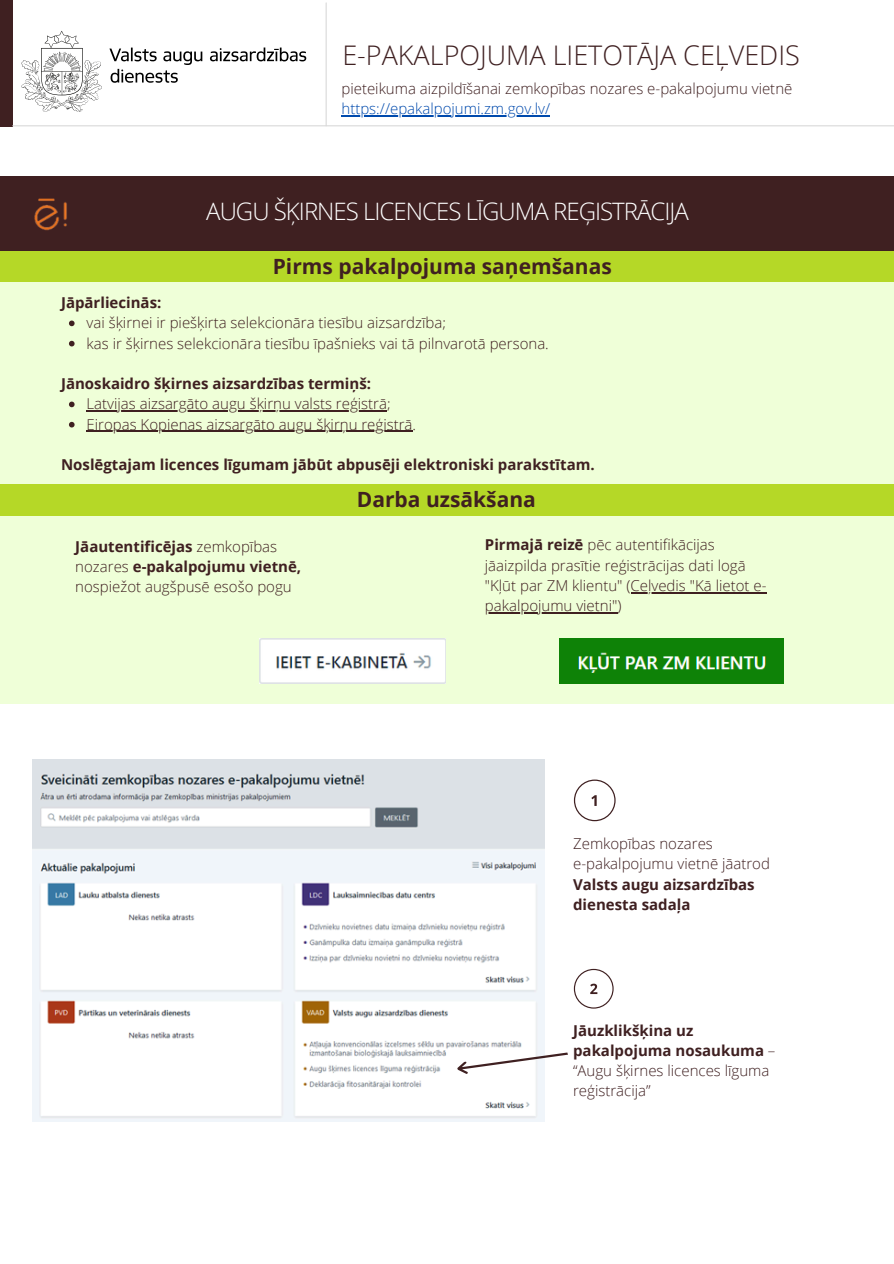
<style>
.page{position:relative;width:894px;height:1264px;background:#fff}
.page>*{position:absolute;margin:0;border:0;box-sizing:border-box;transform-origin:0 0}
.t1{font:300 27px "Open Sans";color:#3f2021}
.t2{font:300 24px "Open Sans";letter-spacing:-.04em;color:#fff}
.t3{font:700 21px "Open Sans";color:#3f2021}
.t4{font:300 15px/20.2px "Open Sans";color:#3f2021}
.t5{font:700 15px/20.2px "Open Sans";color:#3f2021}
.t6{font:300 15px "Open Sans";color:#004aad}
.s1{font-weight:700}
.s2{font-weight:300}
</style>
<div class="page">
<div style="left:0;top:176px;width:893px;height:75px;background:#3f2021"></div>
<svg style="left:21px;top:31px;width:81px;height:81px"></svg>
<svg style="left:109px;top:47px;width:197px;height:36px"></svg>
<div style="left:0;top:0;width:12px;height:127px;background:#3f2021"></div>
<div style="left:0;top:251px;width:893px;height:37px;background:#b5d827"></div>
<hr style="left:12px;top:125px;width:881px;height:1px;background:#d9d9d9">
<hr style="left:325px;top:3px;width:1px;height:123px;background:#d9d9d9">
<img style="left:34px;top:198px;width:33px;height:33px">
<div style="left:0;top:282px;width:893px;height:202px;background:#efffd8"></div>
<div style="left:0;top:484px;width:893px;height:37px;background:#b5d827"></div>
<div style="left:0;top:516px;width:893px;height:187px;background:#efffd8"></div>
<img style="left:559px;top:639px;width:224px;height:45px">
<img style="left:260px;top:639px;width:185px;height:45px">
<svg style="left:573px;top:779px;width:42px;height:42px"></svg>
<svg style="left:573px;top:968px;width:40px;height:40px"></svg>
<img style="left:33px;top:759px;width:511px;height:362px">
<svg style="left:457px;top:1052px;width:111px;height:22px"></svg>
<hr style="left:341px;top:115px;width:209px;height:1px;background:#004aad">
<svg style="left:69px;top:320px;width:6px;height:6px"></svg>
<svg style="left:69px;top:341px;width:6px;height:5px"></svg>
<svg style="left:69px;top:401px;width:6px;height:6px"></svg>
<hr style="left:87px;top:410px;width:300px;height:2px;background:#3f2021">
<svg style="left:69px;top:422px;width:6px;height:5px"></svg>
<hr style="left:87px;top:431px;width:325px;height:1px;background:#3f2021">
<hr style="left:630px;top:592px;width:136px;height:1px;background:#3f2021">
<hr style="left:485px;top:612px;width:132px;height:1px;background:#3f2021">
<p class="t1" style="left:342px;top:36px;width:459px">E-PAKALPOJUMA LIETOTĀJA CEĻVEDIS</p>
<p class="t4" style="left:341px;top:78px;width:452px">pieteikuma aizpildīšanai zemkopības nozares e-pakalpojumu vietnē</p>
<h1 class="t6" style="left:341px;top:98px;width:210px">https://epakalpojumi.zm.gov.lv/</h1>
<p class="t2" style="left:206px;top:194px;width:484px">AUGU ŠĶIRNES LICENCES LĪGUMA REĢISTRĀCIJA</p>
<p class="t3" style="left:273px;top:251px;width:340px">Pirms pakalpojuma saņemšanas</p>
<p class="t5" style="left:61px;top:292px;width:102px">Jāpārliecinās:</p>
<h2 class="t4" style="left:87px;top:312px;width:361px">vai šķirnei ir piešķirta selekcionāra tiesību aizsardzība;</h2>
<h3 class="t4" style="left:87px;top:333px;width:463px">kas ir šķirnes selekcionāra tiesību īpašnieks vai tā pilnvarotā persona.</h3>
<h4 class="t5" style="left:61px;top:373px;width:311px">Jānoskaidro šķirnes aizsardzības termiņš:</h4>
<p class="t4" style="left:87px;top:393px;width:305px">Latvijas aizsargāto augu šķirņu valsts reģistrā;</p>
<p class="t4" style="left:87px;top:414px;width:331px">Eiropas Kopienas aizsargāto augu šķirņu reģistrā.</p>
<h4 class="t5" style="left:61px;top:454px;width:535px">Noslēgtajam licences līgumam jābūt abpusēji elektroniski parakstītam.</h4>
<p class="t3" style="left:357px;top:484px;width:180px">Darba uzsākšana</p>
<p class="t4" style="left:75px;top:535px;width:227px"><span class="s1">Jāautentificējas</span> zemkopības nozares <span class="s1">e-pakalpojumu vietnē, </span>nospiežot augšpusē esošo pogu</p>
<h4 class="t4" style="left:485px;top:534px;width:283px"><span class="s1">Pirmajā reizē</span> pēc autentifikācijas jāaizpilda prasītie reģistrācijas dati logā "Kļūt par ZM klientu" (Ceļvedis "Kā lietot e-</h4>
<p class="t4" style="left:485px;top:595px;width:138px">pakalpojumu vietni")</p>
<p class="t4" style="left:573px;top:833px;width:141px">Zemkopības nozares</p>
<p class="t5" style="left:573px;top:853px;width:198px"><span class="s2">e-pakalpojumu vietnē jāatrod<br></span>Valsts augu aizsardzības dienesta sadaļa</p>
<p class="t4" style="left:573px;top:1019px;width:204px"><span class="s1">Jāuzklikšķina uz pakalpojuma nosaukuma</span> – “Augu šķirnes licences līguma reģistrācija”</p>
</div>
